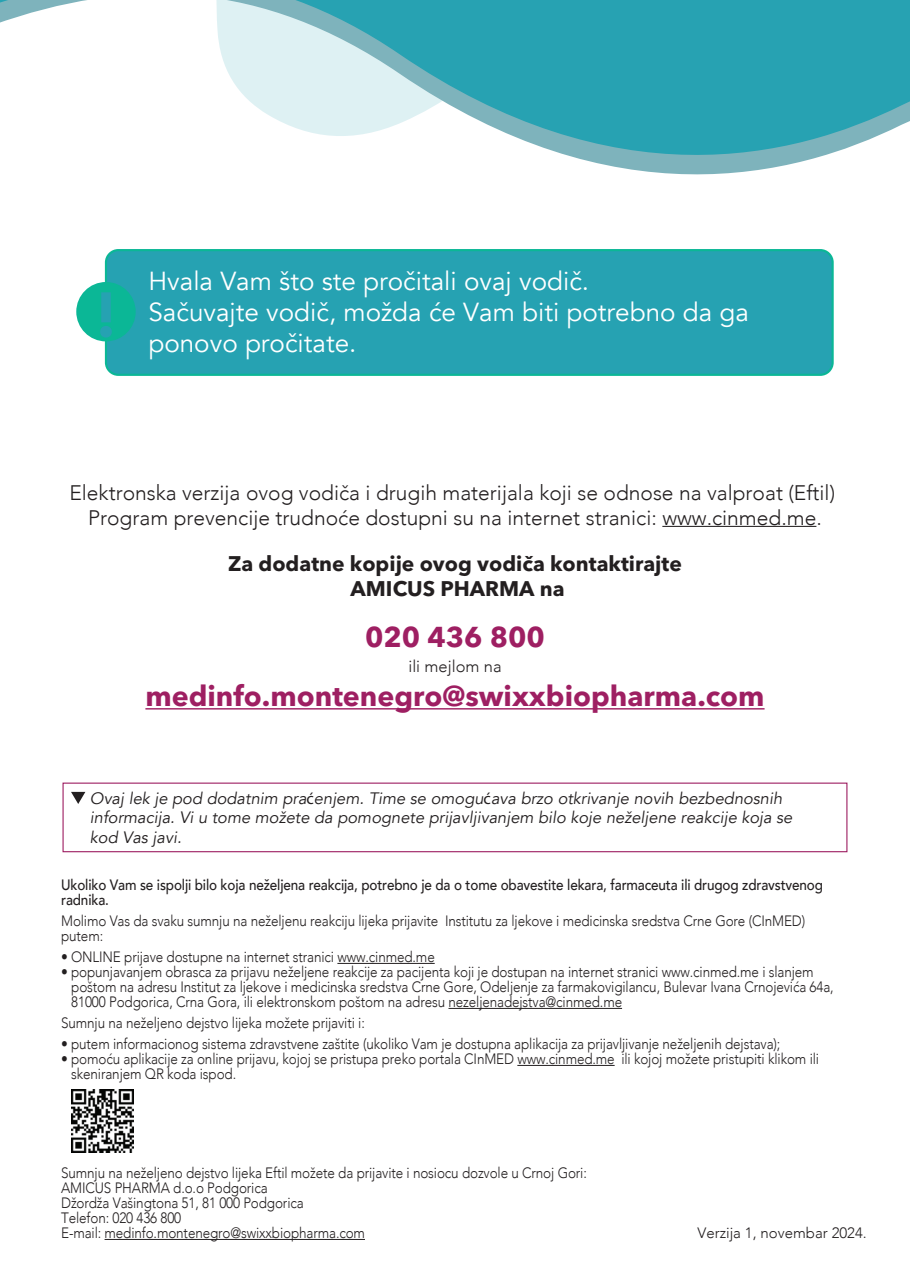
<style>
.page{position:relative;width:910px;height:1280px;background:#fff}
.page>*{position:absolute;margin:0;border:0;box-sizing:border-box;transform-origin:0 0}
.t1{font:900 63.3px "Avenir";color:#26a2b2}
.t2{font:700 28.5px "Avenir Next LT Pro";color:#9e1f62}
.t3{font:26.1px/31.3px "Avenir";color:#fff}
.t4{font:300 21px/25.2px "Avenir";color:#231f20;text-align:center}
.t5{font:700 21px/25.2px "Avenir Next LT Pro";color:#231f20;text-align:center}
.t6{font:italic 16.5px/19.8px "Avenir LT";color:#231f20}
.t7{font:300 16.5px "Avenir";color:#231f20}
.t8{font:300 15px/15px "Avenir";letter-spacing:-.01em;color:#231f20;scale:.9 1}
.t9{font:500 15px/15px "Avenir";letter-spacing:-.01em;color:#231f20;scale:.9 1}
.t10{font:300 15px "Avenir";letter-spacing:-.01em;color:#231f20}
.s1{font-family:"Myriad Pro";font-style:normal}
</style>
<div class="page">
<svg style="left:0;top:0;width:910px;height:175px"></svg>
<hr style="left:662px;top:526px;width:154px;height:1px;background:#231f20">
<div style="left:106px;top:250px;width:727px;height:125px;background:#26a2b2;border-radius:12px"></div>
<div style="left:105px;top:249px;width:729px;height:127px;border:2px solid #0bb796;border-radius:12px"></div>
<div style="left:76px;top:282px;width:60px;height:59px;background:#0bb796;border-radius:50%"></div>
<hr style="left:145px;top:708px;width:620px;height:1px;background:#9e1f62">
<div style="left:63px;top:782px;width:784px;height:70px;border:1px solid #9e1f62"></div>
<svg style="left:71px;top:792px;width:14px;height:12px"></svg>
<hr style="left:337px;top:963px;width:98px;height:1px;background:#231f20">
<hr style="left:448px;top:1008px;width:174px;height:1px;background:#231f20">
<hr style="left:517px;top:1065px;width:98px;height:1px;background:#231f20">
<hr style="left:105px;top:1239px;width:260px;height:1px;background:#231f20">
<img style="left:71px;top:1089px;width:63px;height:63px">
<h1 class="t1" style="left:92px;top:261px;width:30px">!</h1>
<h3 class="t3" style="left:148px;top:266px;width:602px">Hvala Vam što ste pročitali ovaj vodič.<br>Sačuvajte vodič, možda će Vam biti potrebno da ga ponovo pročitate.</h3>
<h3 class="t4" style="left:69px;top:480px;width:767px">Elektronska verzija ovog vodiča i drugih materijala koji se odnose na valproat (Eftil)<br>Program prevencije trudnoće dostupni su na internet stranici: www.cinmed.me.</h3>
<h3 class="t5" style="left:228px;top:551px;width:455px">Za dodatne kopije ovog vodiča kontaktirajte<br>AMICUS PHARMA na</h3>
<h2 class="t2" style="left:365px;top:620px;width:181px">020 436 800</h2>
<p class="t7" style="left:408px;top:656px;width:95px">ili mejlom na</p>
<h2 class="t2" style="left:145px;top:678px;width:621px">medinfo.montenegro@swixxbiopharma.com</h2>
<p class="t6" style="left:90px;top:788px;width:704px">Ovaj lek je pod dodatnim pra<span class="s1">ć</span>enjem. Time se omogu<span class="s1">ć</span>ava brzo otkrivanje novih bezbednosnih informacija. Vi u tome možete da pomognete prijavljivanjem bilo koje neželjene reakcije koja se kod Vas javi.</p>
<p class="t9" style="left:61px;top:877px;width:848px">Ukoliko Vam se ispolji bilo koja neželjena reakcija, potrebno je da o tome obavestite lekara, farmaceuta ili drugog zdravstvenog radnika.</p>
<p class="t8" style="left:61px;top:914px;width:828px">Molimo Vas da svaku sumnju na neželjenu reakciju lijeka prijavite Institutu za ljekove i medicinska sredstva Crne Gore (CInMED) putem:</p>
<p class="t8" style="left:61px;top:950px;width:417px">• ONLINE prijave dostupne na internet stranici www.cinmed.me</p>
<p class="t8" style="left:71px;top:965px;width:849px;text-indent:-10px">• popunjavanjem obrasca za prijavu neželjene reakcije za pacijenta koji je dostupan na internet stranici www.cinmed.me i slanjem poštom na adresu Institut za ljekove i medicinska sredstva Crne Gore, Odeljenje za farmakovigilancu, Bulevar Ivana Crnojevića 64a,<br>81000 Podgorica, Crna Gora, ili elektronskom poštom na adresu nezeljenadejstva@cinmed.me</p>
<p class="t8" style="left:61px;top:1016px;width:339px">Sumnju na neželjeno dejstvo lijeka možete prijaviti i:</p>
<p class="t8" style="left:61px;top:1037px;width:801px">• putem informacionog sistema zdravstvene zaštite (ukoliko Vam je dostupna aplikacija za prijavljivanje neželjenih dejstava);</p>
<p class="t8" style="left:71px;top:1052px;width:832px;text-indent:-10px">• pomoću aplikacije za online prijavu, kojoj se pristupa preko portala CInMED www.cinmed.me ili kojoj možete pristupiti klikom ili skeniranjem QR koda ispod.</p>
<p class="t8" style="left:61px;top:1166px;width:586px">Sumnju na neželjeno dejstvo lijeka Eftil možete da prijavite i nosiocu dozvole u Crnoj Gori:<br>AMICUS PHARMA d.o.o Podgorica<br>Džordža Vašingtona 51, 81 000 Podgorica<br>Telefon: 020 436 800<br>E-mail: medinfo.montenegro@swixxbiopharma.com</p>
<p class="t10" style="left:697px;top:1224px;width:171px">Verzija 1, novembar 2024.</p>
</div>
